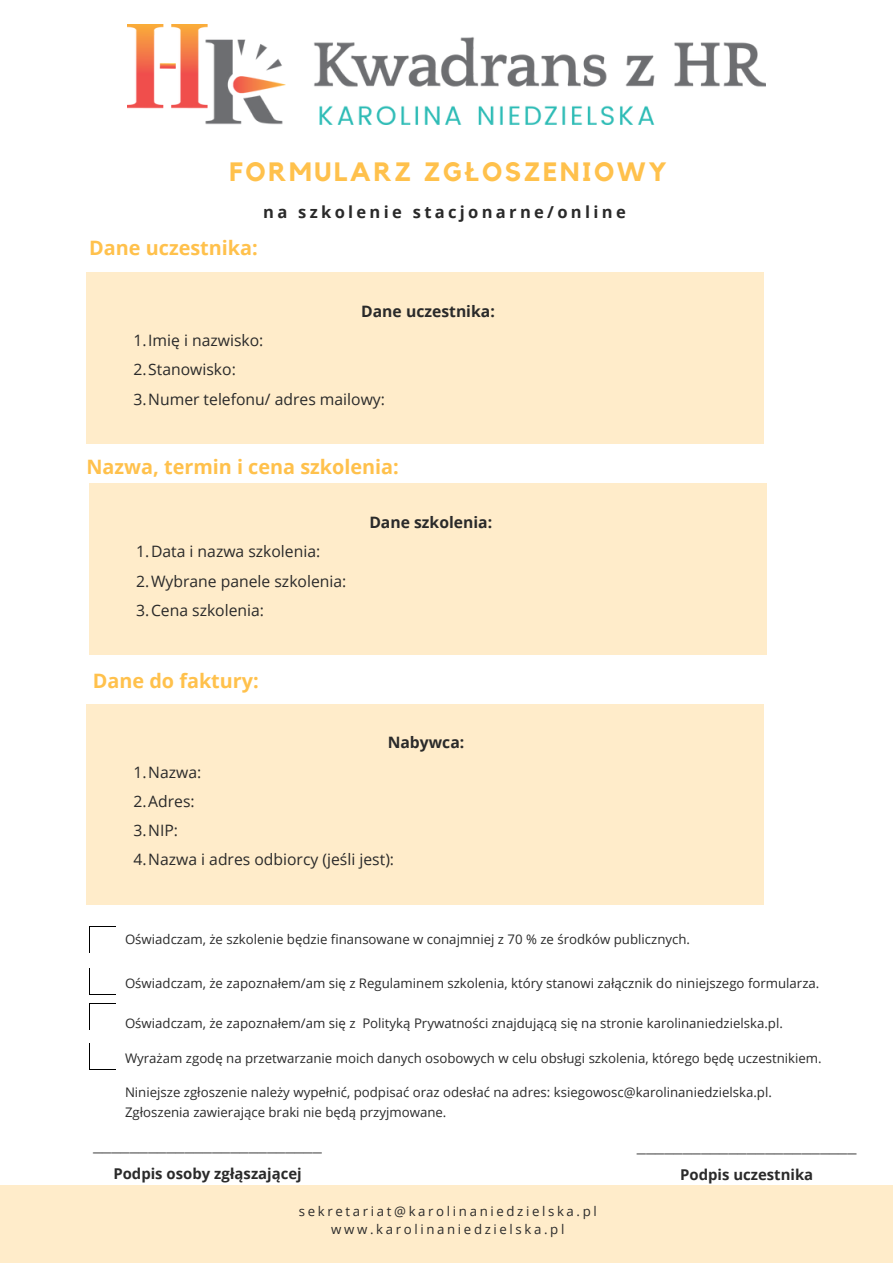
<style>
.page{position:relative;width:893px;height:1264px;background:#fff}
.page>*{position:absolute;margin:0;border:0;box-sizing:border-box;transform-origin:0 0}
.t1{font:700 26.4px "Kollektif";letter-spacing:.1em;color:#ffc14c}
.t2{font:700 19.8px "Open Sans";color:#ffc14c}
.t3{font:300 16.5px "Montserrat";color:#2a2a2a}
.t4{font:700 16.5px "Open Sans";letter-spacing:.2em;color:#2a2a2a}
.t5{font:15.75px/29.2px "Open Sans";color:#2a2a2a}
.t6{font:700 15.75px "Open Sans";color:#2a2a2a}
.t7{font:700 14.85px "Open Sans";color:#2a2a2a}
.t8{font:13.2px/20.2px "Open Sans";color:#2a2a2a}
.t9{font:13.2px/18px "Open Sans";letter-spacing:.2em;color:#2a2a2a;text-align:center}
.s1{font-family:"Noto Sans"}
</style>
<div class="page">
<div style="left:86px;top:272px;width:677px;height:171px;background:#ffecca"></div>
<div style="left:0;top:1184px;width:892px;height:78px;background:#ffecca"></div>
<div style="left:86px;top:704px;width:677px;height:200px;background:#ffecca"></div>
<img style="left:127px;top:25px;width:638px;height:100px">
<div style="left:89px;top:484px;width:677px;height:171px;background:#ffecca"></div>
<svg style="left:89px;top:1043px;width:1px;height:26px"></svg>
<svg style="left:89px;top:926px;width:27px;height:27px"></svg>
<div style="left:90px;top:927px;width:25px;height:25px;background:#fff"></div>
<svg style="left:89px;top:968px;width:1px;height:26px"></svg>
<svg style="left:89px;top:1003px;width:27px;height:27px"></svg>
<div style="left:90px;top:1004px;width:25px;height:25px;background:#fff"></div>
<h1 class="t1" style="left:229px;top:159px;width:439px">FORMULARZ ZG<span class="s1">Ł</span>OSZENIOWY</h1>
<p class="t4" style="left:263px;top:201px;width:364px">na szkolenie stacjonarne/online</p>
<h2 class="t2" style="left:89px;top:234px;width:170px">Dane uczestnika:</h2>
<p class="t6" style="left:361px;top:300px;width:135px">Dane uczestnika:</p>
<p class="t5" style="left:133px;top:325px;width:253px">1.Imię i nazwisko:<br>2.Stanowisko:<br>3.Numer telefonu/ adres mailowy:</p>
<h2 class="t2" style="left:86px;top:453px;width:314px">Nazwa, termin i cena szkolenia:</h2>
<p class="t5" style="left:136px;top:536px;width:211px">1.Data i nazwa szkolenia:<br>2.Wybrane panele szkolenia:<br>3.Cena szkolenia:</p>
<h2 class="t2" style="left:93px;top:666px;width:167px">Dane do faktury:</h2>
<p class="t6" style="left:369px;top:511px;width:124px">Dane szkolenia:</p>
<p class="t6" style="left:387px;top:731px;width:78px">Nabywca:</p>
<p class="t5" style="left:133px;top:756px;width:262px">1.Nazwa:<br>2.Adres:<br>3.NIP:<br>4.Nazwa i adres odbiorcy (jeśli jest):</p>
<p class="t8" style="left:125px;top:928px;width:566px">Oświadczam, że szkolenie będzie finansowane w conajmniej z 70 % ze środków publicznych.</p>
<p class="t8" style="left:125px;top:972px;width:695px">Oświadczam, że zapoznałem/am się z Regulaminem szkolenia, który stanowi załącznik do niniejszego formularza.</p>
<p class="t8" style="left:125px;top:1012px;width:659px">Oświadczam, że zapoznałem/am się z Polityką Prywatności znajdującą się na stronie karolinaniedzielska.pl.</p>
<p class="t8" style="left:125px;top:1047px;width:698px">Wyrażam zgodę na przetwarzanie moich danych osobowych w celu obsługi szkolenia, którego będę uczestnikiem.</p>
<p class="t8" style="left:125px;top:1081px;width:648px">Niniejsze zgłoszenie należy wypełnić, podpisać oraz odesłać na adres: ksiegowosc@karolinaniedzielska.pl.<br>Zgłoszenia zawierające braki nie będą przyjmowane.</p>
<p class="t3" style="left:93px;top:1133px;width:230px">_________________________</p>
<p class="t7" style="left:113px;top:1163px;width:190px">Podpis osoby zgłąszającej</p>
<p class="t9" style="left:299px;top:1201px;width:299px">sekretariat@karolinaniedzielska.pl www.karolinaniedzielska.pl</p>
<p class="t3" style="left:637px;top:1133px;width:221px">________________________</p>
<p class="t7" style="left:680px;top:1163px;width:134px">Podpis uczestnika</p>
</div>
